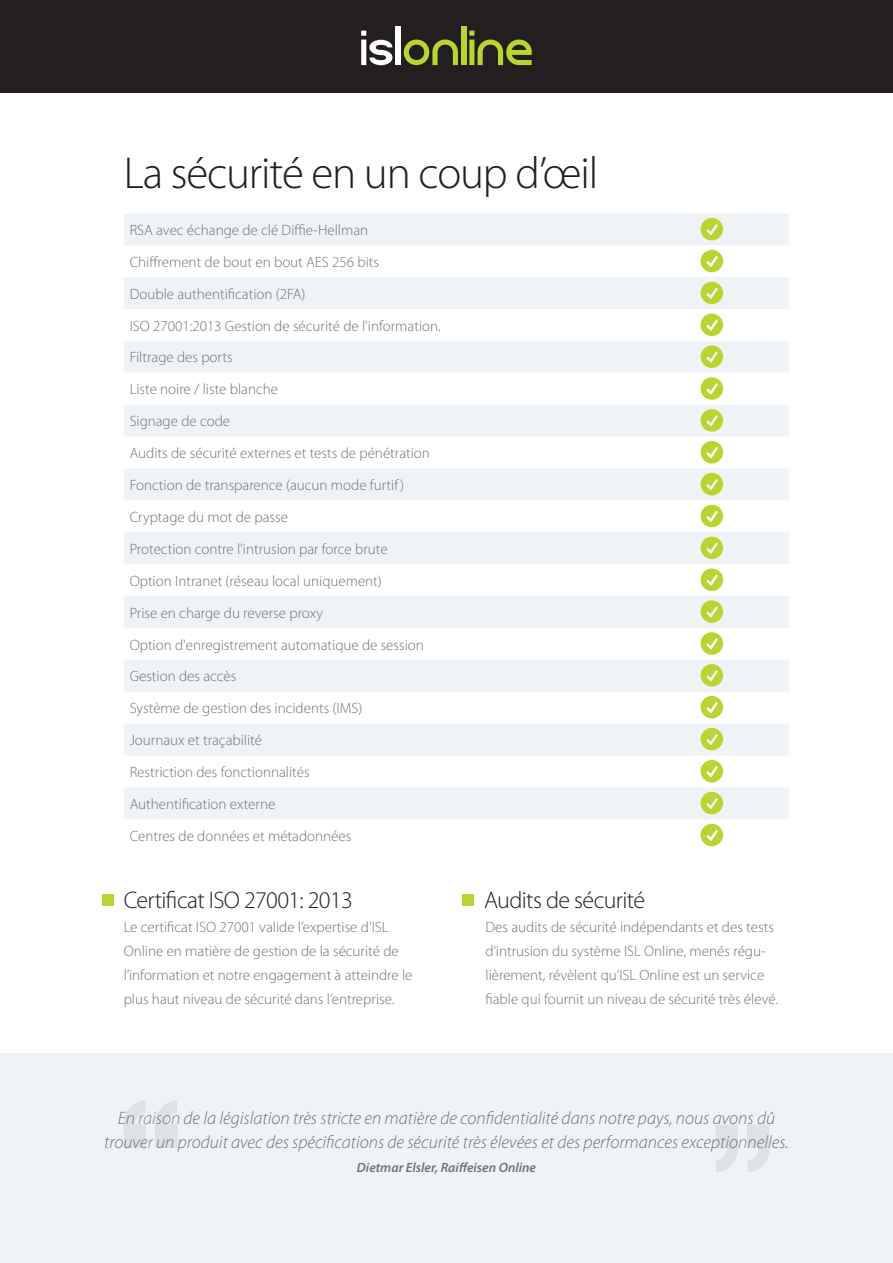
<style>
.page{position:relative;width:893px;height:1263px;background:#fff}
.page>*{position:absolute;margin:0;border:0;box-sizing:border-box;transform-origin:0 0}
.Heading1{font:300 45px "Myriad Pro";letter-spacing:-.025em;color:#231f20}
.Heading3{font:300 24px "Myriad Pro";letter-spacing:-.025em;color:#231f20}
.t1{font:italic 300 18px/24px "Myriad Pro";color:#6a757b;text-align:center}
.t2{font:300 15px/24px "Myriad Pro";color:#6a757b}
.t3{font:italic 600 13.5px "Myriad Pro";color:#6a757b}
</style>
<div class="page">
<div style="left:0;top:1053px;width:893px;height:210px;background:#f0f3f6"></div>
<svg style="left:124px;top:1101px;width:22px;height:47px"></svg>
<svg style="left:155px;top:1101px;width:22px;height:47px"></svg>
<svg style="left:747px;top:1125px;width:23px;height:47px"></svg>
<svg style="left:716px;top:1125px;width:22px;height:47px"></svg>
<div style="left:0;top:0;width:893px;height:92px;background:#231f20"></div>
<svg style="left:361px;top:31px;width:31px;height:34px"></svg>
<div style="left:396px;top:27px;width:5px;height:38px;background:#fff"></div>
<svg style="left:404px;top:40px;width:54px;height:25px"></svg>
<div style="left:461px;top:27px;width:5px;height:38px;background:#bad432"></div>
<svg style="left:469px;top:31px;width:63px;height:34px"></svg>
<div style="left:102px;top:894px;width:12px;height:11px;background:#bad432"></div>
<div style="left:463px;top:894px;width:11px;height:11px;background:#bad432"></div>
<svg style="left:124px;top:213px;width:665px;height:606px;fill:#f0f3f6"></svg>
<svg style="left:701px;top:218px;width:22px;height:22px"></svg>
<svg style="left:701px;top:441px;width:22px;height:22px"></svg>
<svg style="left:701px;top:250px;width:22px;height:22px"></svg>
<svg style="left:701px;top:473px;width:22px;height:22px"></svg>
<svg style="left:701px;top:282px;width:22px;height:22px"></svg>
<svg style="left:701px;top:505px;width:22px;height:22px"></svg>
<svg style="left:701px;top:314px;width:22px;height:22px"></svg>
<svg style="left:701px;top:537px;width:22px;height:22px"></svg>
<svg style="left:701px;top:345px;width:22px;height:23px"></svg>
<svg style="left:701px;top:568px;width:22px;height:23px"></svg>
<svg style="left:701px;top:377px;width:22px;height:23px"></svg>
<svg style="left:701px;top:600px;width:22px;height:23px"></svg>
<svg style="left:701px;top:409px;width:22px;height:23px"></svg>
<svg style="left:701px;top:632px;width:22px;height:23px"></svg>
<svg style="left:701px;top:664px;width:22px;height:23px"></svg>
<svg style="left:701px;top:696px;width:22px;height:22px"></svg>
<svg style="left:701px;top:760px;width:22px;height:22px"></svg>
<svg style="left:701px;top:728px;width:22px;height:22px"></svg>
<svg style="left:701px;top:792px;width:22px;height:22px"></svg>
<svg style="left:701px;top:824px;width:22px;height:22px"></svg>
<p class="Heading1" style="left:124px;top:148px;width:476px">La sécurité en un coup d’œil</p>
<p class="t2" style="left:130px;top:218px;width:240px">RSA avec échange de clé Diffie-Hellman</p>
<p class="t2" style="left:130px;top:250px;width:251px">Chiffrement de bout en bout AES 256 bits</p>
<p class="t2" style="left:130px;top:282px;width:177px">Double authentification (2FA)</p>
<p class="t2" style="left:130px;top:314px;width:313px">ISO 27001:2013 Gestion de sécurité de l'information.</p>
<p class="t2" style="left:130px;top:346px;width:105px">Filtrage des ports</p>
<p class="t2" style="left:130px;top:378px;width:150px">Liste noire / liste blanche</p>
<p class="t2" style="left:130px;top:409px;width:102px">Signage de code</p>
<p class="t2" style="left:130px;top:441px;width:302px">Audits de sécurité externes et tests de pénétration</p>
<p class="t2" style="left:130px;top:473px;width:276px">Fonction de transparence (aucun mode furtif )</p>
<p class="t2" style="left:130px;top:505px;width:160px">Cryptage du mot de passe</p>
<p class="t2" style="left:130px;top:537px;width:259px">Protection contre l'intrusion par force brute</p>
<p class="t2" style="left:130px;top:569px;width:254px">Option Intranet (réseau local uniquement)</p>
<p class="t2" style="left:130px;top:601px;width:195px">Prise en charge du reverse proxy</p>
<p class="t2" style="left:130px;top:633px;width:296px">Option d'enregistrement automatique de session</p>
<p class="t2" style="left:130px;top:665px;width:108px">Gestion des accès</p>
<p class="t2" style="left:130px;top:696px;width:234px">Système de gestion des incidents (IMS)</p>
<p class="t2" style="left:130px;top:728px;width:134px">Journaux et traçabilité</p>
<p class="t2" style="left:130px;top:760px;width:182px">Restriction des fonctionnalités</p>
<p class="t2" style="left:130px;top:792px;width:147px">Authentification externe</p>
<p class="t2" style="left:130px;top:824px;width:223px">Centres de données et métadonnées</p>
<p class="Heading3" style="left:124px;top:887px;width:231px">Certificat ISO 27001: 2013</p>
<p class="t2" style="left:124px;top:915px;width:290px">Le certificat ISO 27001 valide l’expertise d’ISL Online en matière de gestion de la sécurité de l’information et notre engagement à atteindre le plus haut niveau de sécurité dans l’entreprise.</p>
<p class="Heading3" style="left:484px;top:887px;width:163px">Audits de sécurité</p>
<p class="t2" style="left:485px;top:915px;width:294px">Des audits de sécurité indépendants et des tests d‘intrusion du système ISL Online, menés régu&shy;lièrement, révèlent qu‘ISL Online est un service fiable qui fournit un niveau de sécurité très élevé.</p>
<p class="t1" style="left:104px;top:1106px;width:686px">En raison de la législation très stricte en matière de confidentialité dans notre pays, nous avons dû trouver un produit avec des spécifications de sécurité très élevées et des performances exceptionnelles.</p>
<p class="t3" style="left:357px;top:1158px;width:181px">Dietmar Elsler, Raiffeisen Online</p>
</div>
